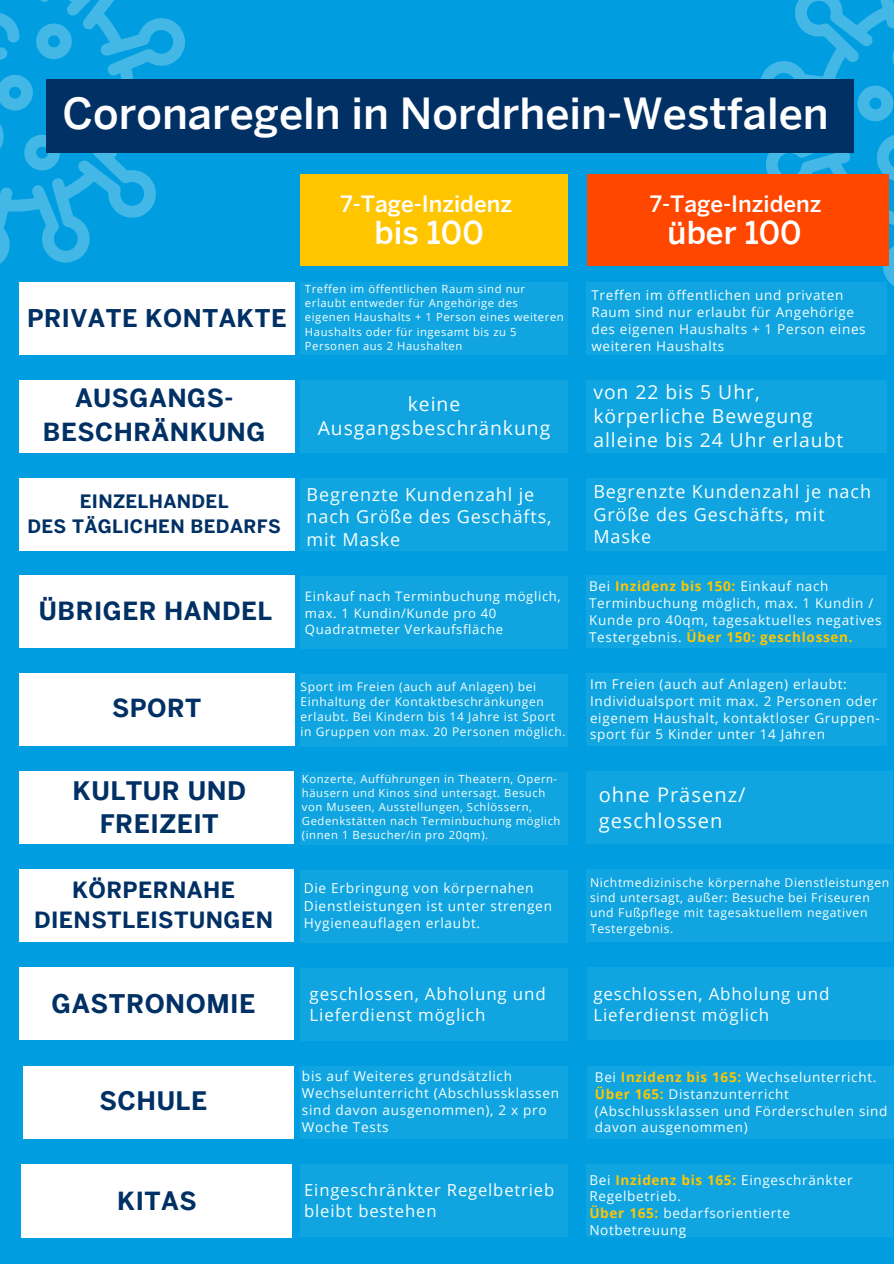
<style>
.page{position:relative;width:894px;height:1264px;background:#fff}
.page>*{position:absolute;margin:0;border:0;box-sizing:border-box;transform-origin:0 0}
.t1{font:500 42.9px "Benton Sans";color:#fff}
.t2{font:500 31.5px "Benton Sans";color:#fff}
.t3{font:700 25.65px "Benton Sans";letter-spacing:.02em;color:#003064}
.t4{font:700 25.5px/33.8px "Benton Sans";letter-spacing:.02em;color:#003064;text-align:center}
.t5{font:700 25.05px "Benton Sans";letter-spacing:.02em;color:#003064}
.t6{font:700 24.9px/33.6px "Benton Sans";letter-spacing:.02em;color:#003064;text-align:center}
.t7{font:700 24.45px "Benton Sans";letter-spacing:.02em;color:#003064}
.t8{font:500 22.5px "Benton Sans";color:#fff}
.t9{font:700 22.35px/29.8px "Benton Sans";letter-spacing:.02em;color:#003064;text-align:center}
.t10{font:20.1px/25.2px "Open Sans";letter-spacing:.05em;color:#f6fffc}
.t11{font:19.35px/24.2px "Open Sans";letter-spacing:.05em;color:#f6fffc}
.t12{font:700 18.45px "Benton Sans";letter-spacing:.02em;color:#003064}
.t13{font:18px/22.5px "Open Sans";letter-spacing:.05em;color:#f6fffc}
.t14{font:16.95px/21.1px "Open Sans";letter-spacing:.05em;color:#f6fffc}
.t15{font:16.65px/20.2px "Open Sans";letter-spacing:.05em;color:#f6fffc}
.t16{font:13.8px/17.2px "Open Sans";letter-spacing:.05em;color:#f6fffc}
.t17{font:13.65px/17px "Open Sans";letter-spacing:.05em;color:#f6fffc}
.t18{font:13.5px/17px "Open Sans";letter-spacing:.05em;color:#f6fffc}
.t19{font:13.05px/16.4px "Open Sans";letter-spacing:.05em;color:#f6fffc}
.t20{font:12.15px/15.3px "Open Sans";letter-spacing:.05em;color:#f6fffc}
.t21{font:12px/15px "Open Sans";letter-spacing:.05em;color:#f6fffc}
.t22{font:11.25px/14.1px "Open Sans";letter-spacing:.05em;color:#f6fffc}
.s1{font-weight:700;color:#ffc600}
.s2{color:#fff}
</style>
<div class="page">
<div style="left:0;top:0;width:893px;height:1263px;background:#009ee0"></div>
<svg style="left:0;top:0;width:242px;height:264px"></svg>
<svg style="left:0;top:6px;width:106px;height:169px"></svg>
<svg style="left:708px;top:0;width:185px;height:341px"></svg>
<svg style="left:852px;top:27px;width:41px;height:161px"></svg>
<div style="left:46px;top:79px;width:808px;height:73px;background:#003064"></div>
<div style="left:586px;top:282px;width:300px;height:73px;background:#10a4e1"></div>
<div style="left:587px;top:174px;width:301px;height:91px;background:#ff4700"></div>
<div style="left:19px;top:282px;width:275px;height:73px;background:#fff"></div>
<div style="left:300px;top:174px;width:267px;height:91px;background:#ffc600"></div>
<div style="left:19px;top:380px;width:275px;height:72px;background:#fff"></div>
<div style="left:19px;top:478px;width:275px;height:72px;background:#fff"></div>
<div style="left:19px;top:576px;width:275px;height:72px;background:#fff"></div>
<div style="left:19px;top:673px;width:275px;height:72px;background:#fff"></div>
<div style="left:20px;top:771px;width:274px;height:72px;background:#fff"></div>
<div style="left:20px;top:869px;width:274px;height:73px;background:#fff"></div>
<div style="left:20px;top:967px;width:274px;height:73px;background:#fff"></div>
<div style="left:23px;top:1065px;width:271px;height:73px;background:#fff"></div>
<div style="left:21px;top:1164px;width:271px;height:73px;background:#fff"></div>
<div style="left:300px;top:282px;width:267px;height:73px;background:#10a4e1"></div>
<div style="left:586px;top:380px;width:300px;height:72px;background:#10a4e1"></div>
<div style="left:586px;top:478px;width:300px;height:72px;background:#10a4e1"></div>
<div style="left:586px;top:576px;width:300px;height:72px;background:#10a4e1"></div>
<div style="left:586px;top:869px;width:306px;height:73px;background:#10a4e1"></div>
<div style="left:586px;top:771px;width:306px;height:72px;background:#10a4e1"></div>
<div style="left:587px;top:967px;width:306px;height:73px;background:#10a4e1"></div>
<div style="left:587px;top:1065px;width:306px;height:73px;background:#10a4e1"></div>
<div style="left:586px;top:673px;width:300px;height:72px;background:#10a4e1"></div>
<div style="left:586px;top:1164px;width:306px;height:72px;background:#10a4e1"></div>
<div style="left:300px;top:380px;width:267px;height:73px;background:#10a4e1"></div>
<div style="left:300px;top:478px;width:267px;height:72px;background:#10a4e1"></div>
<div style="left:300px;top:576px;width:267px;height:72px;background:#10a4e1"></div>
<div style="left:300px;top:674px;width:267px;height:72px;background:#10a4e1"></div>
<div style="left:300px;top:772px;width:267px;height:72px;background:#10a4e1"></div>
<div style="left:300px;top:870px;width:267px;height:72px;background:#10a4e1"></div>
<div style="left:300px;top:968px;width:267px;height:72px;background:#10a4e1"></div>
<div style="left:300px;top:1066px;width:267px;height:72px;background:#10a4e1"></div>
<div style="left:300px;top:1164px;width:267px;height:72px;background:#10a4e1"></div>
<p class="t1" style="left:62px;top:88px;width:767px">Coronaregeln in Nordrhein-Westfalen</p>
<p class="t7" style="left:27px;top:304px;width:261px">PRIVATE KONTAKTE</p>
<p class="t6" style="left:43px;top:382px;width:224px">AUSGANGS-<br>BESCHRÄNKUNG</p>
<p class="t8" style="left:340px;top:191px;width:173px">7-Tage-Inzidenz</p>
<p class="t2" style="left:374px;top:214px;width:111px">bis 100</p>
<p class="t22" style="left:305px;top:282px;width:260px">Treffen im öffentlichen Raum sind nur erlaubt entweder für Angehörige des eigenen Haushalts + 1 Person eines weiteren Haushalts oder für ingesamt bis zu 5<br>Personen aus 2 Haushalten</p>
<p class="t11" style="left:318px;top:391px;width:234px;text-align:center">keine<br>Ausgangsbeschränkung</p>
<p class="t12" style="left:80px;top:490px;width:150px">EINZELHANDEL</p>
<p class="t12" style="left:27px;top:515px;width:255px">DES TÄGLICHEN BEDARFS</p>
<p class="t5" style="left:39px;top:596px;width:234px">ÜBRIGER HANDEL</p>
<p class="t6" style="left:112px;top:692px;width:91px">SPORT</p>
<p class="t4" style="left:72px;top:774px;width:175px">KULTUR UND<br>FREIZEIT</p>
<p class="t9" style="left:34px;top:875px;width:240px">KÖRPERNAHE<br>DIENSTLEISTUNGEN</p>
<p class="t13" style="left:306px;top:482px;width:247px">Begrenzte Kundenzahl je nach Größe des Geschäfts, mit Maske</p>
<p class="t19" style="left:305px;top:588px;width:257px">Einkauf nach Terminbuchung möglich, max. 1 Kundin/Kunde pro 40<br>Quadratmeter Verkaufsfläche</p>
<p class="t21" style="left:300px;top:679px;width:266px">Sport im Freien (auch auf Anlagen) bei Einhaltung der Kontaktbeschränkungen erlaubt. Bei Kindern bis 14 Jahre ist Sport in Gruppen von max. 20 Personen möglich.</p>
<p class="t22" style="left:302px;top:771px;width:260px">Konzerte, Aufführungen in Theatern, Opern&shy;häusern und Kinos sind untersagt. Besuch von Museen, Ausstellungen, Schlössern, Gedenkstätten nach Terminbuchung möglich (innen 1 Besucher/in pro 20qm).</p>
<p class="t16" style="left:304px;top:879px;width:250px">Die Erbringung von körpernahen<br>Dienstleistungen ist unter strengen<br>Hygieneauflagen erlaubt.</p>
<p class="t8" style="left:649px;top:191px;width:173px">7-Tage-Inzidenz</p>
<p class="t2" style="left:667px;top:214px;width:135px">über 100</p>
<p class="t18" style="left:591px;top:286px;width:264px">Treffen im öffentlichen und privaten<br>Raum sind nur erlaubt für Angehörige</p>
<p class="t18" style="left:591px;top:320px;width:276px">des eigenen Haushalts + 1 Person eines weiteren Haushalts</p>
<p class="t11" style="left:593px;top:379px;width:251px">von 22 bis 5 Uhr, körperliche Bewegung alleine bis 24 Uhr erlaubt</p>
<p class="t13" style="left:593px;top:480px;width:279px">Begrenzte Kundenzahl je nach<br>Größe des Geschäfts, mit<br>Maske</p>
<p class="t18" style="left:589px;top:577px;width:294px">Bei <span class="s1">Inzidenz bis 150:</span> Einkauf nach Terminbuchung möglich, max. 1 Kundin / Kunde pro 40qm, tagesaktuelles negatives Testergebnis. <span class="s1">Über 150: geschlossen.</span></p>
<p class="t18" style="left:590px;top:675px;width:291px">Im Freien (auch auf Anlagen) erlaubt:<br>Individualsport mit max. 2 Personen oder eigenem Haushalt, kontaktloser Gruppen&shy;sport für 5 Kinder unter 14 Jahren</p>
<p class="t10" style="left:598px;top:782px;width:148px">ohne Präsenz/ geschlossen</p>
<p class="t20" style="left:590px;top:874px;width:300px">Nichtmedizinische körpernahe Dienstleistungen sind untersagt, außer: Besuche bei Friseuren</p>
<p class="t20" style="left:590px;top:905px;width:279px">und Fußpflege mit tagesaktuellem negativen<br>Testergebnis.</p>
<p class="t3" style="left:52px;top:988px;width:205px">GASTRONOMIE</p>
<p class="t4" style="left:99px;top:1084px;width:109px">SCHULE</p>
<p class="t6" style="left:117px;top:1184px;width:81px">KITAS</p>
<p class="t14" style="left:309px;top:982px;width:237px">geschlossen, Abholung und<br>Lieferdienst möglich</p>
<p class="t17" style="left:302px;top:1067px;width:258px">bis auf Weiteres grundsätzlich<br>Wechselunterricht (Abschlussklassen sind davon ausgenommen), 2 x pro<br>Woche Tests</p>
<p class="t14" style="left:593px;top:982px;width:237px">geschlossen, Abholung und<br>Lieferdienst möglich</p>
<p class="t18" style="left:594px;top:1068px;width:294px">Bei <span class="s1">Inzidenz bis 165:</span> Wechselunterricht.<br><span class="s1">Über 165:</span> Distanzunterricht (Abschlussklassen und Förderschulen sind davon ausgenommen)</p>
<p class="t15" style="left:304px;top:1179px;width:251px">Eingeschränkter Regelbetrieb bleibt bestehen</p>
<p class="t18" style="left:589px;top:1170px;width:265px">Bei <span class="s1">Inzidenz bis 165:</span> <span class="s2">E</span>ingeschränkter<br>Regelbetrieb.</p>
<p class="t18" style="left:589px;top:1204px;width:202px"><span class="s1">Über 165:</span> bedarfsorientierte<br>Notbetreuung</p>
</div>
